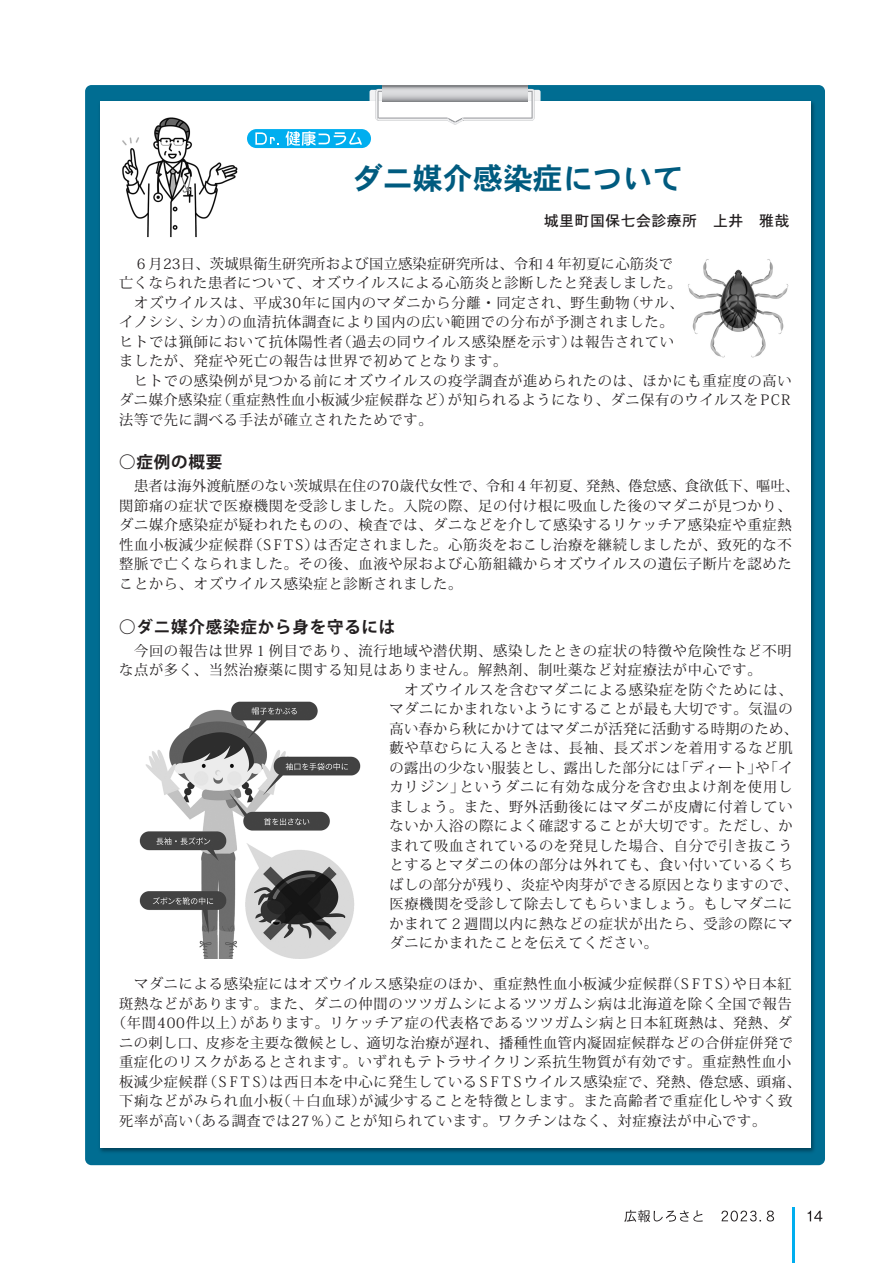
<style>
.page{position:relative;width:893px;height:1263px;background:#fff}
.page>*{position:absolute;margin:0;border:0;box-sizing:border-box;transform-origin:0 0}
.t1{font:30px "DFHS Gothic Std W7";color:#005b7f}
.t2{font:700 16.5px "Koz Go Pro";letter-spacing:.05em;color:#231f20}
.t3{font:15px "DFHS Gothic Std W5";letter-spacing:.025em;color:#231f20}
.t4{font:14.25px/19.5px "Koz Min Pro";letter-spacing:.05em;color:#231f20}
.t5{font:14.25px "Koz Min Pro";letter-spacing:.025em;color:#231f20}
</style>
<div class="page">
<div style="left:85px;top:85px;width:740px;height:1080px;background:#006d92;border-radius:6px"></div>
<div style="left:100px;top:102px;width:710px;height:1046px;background:#fff"></div>
<svg style="left:375px;top:89px;width:160px;height:35px"></svg>
<svg style="left:383px;top:86px;width:144px;height:15px;background:#c1c2c5"></svg>
<hr style="left:792px;top:1208px;width:2px;height:55px;background:#00aeef">
<svg style="left:624px;top:1210px;width:79px;height:12px"></svg>
<svg style="left:721px;top:1210px;width:40px;height:11px"></svg>
<svg style="left:767px;top:1210px;width:7px;height:11px"></svg>
<svg style="left:808px;top:1211px;width:14px;height:10px"></svg>
<img style="left:122px;top:117px;width:116px;height:121px">
<img style="left:688px;top:259px;width:101px;height:99px">
<img style="left:139px;top:701px;width:222px;height:258px">
<div style="left:247px;top:129px;width:124px;height:19px;background:#00aeef;border-radius:9px"></div>
<svg style="left:255px;top:132px;width:24px;height:13px"></svg>
<svg style="left:286px;top:131px;width:76px;height:15px"></svg>
<h1 class="t1" style="left:353px;top:162px;width:331px">ダニ媒介感染症について</h1>
<p class="t3" style="left:544px;top:213px;width:247px">城里町国保七会診療所　上井　雅哉</p>
<p class="t4" style="left:119px;top:253px;width:566px;text-indent:15px">６月23日、茨城県衛生研究所および国立感染症研究所は、令和４年初夏に心筋炎で亡くなられた患者について、オズウイルスによる心筋炎と診断したと発表しました。　オズウイルスは、平成30年に国内のマダニから分離・同定され、野生動物（サル、イノシシ、シカ）の血清抗体調査により国内の広い範囲での分布が予測されました。ヒトでは猟師において抗体陽性者（過去の同ウイルス感染歴を示す）は報告されていましたが、発症や死亡の報告は世界で初めてとなります。</p>
<p class="t4" style="left:119px;top:370px;width:675px;text-align:justify;text-indent:15px">ヒトでの感染例が見つかる前にオズウイルスの疫学調査が進められたのは、ほかにも重症度の高いダニ媒介感染症（重症熱性血小板減少症候群など）が知られるようになり、ダニ保有のウイルスをＰＣＲ法等で先に調べる手法が確立されたためです。</p>
<p class="t2" style="left:119px;top:451px;width:105px">○症例の概要</p>
<p class="t4" style="left:119px;top:476px;width:682px;text-indent:15px">患者は海外渡航歴のない茨城県在住の70歳代女性で、令和４年初夏、発熱、倦怠感、食欲低下、嘔吐、関節痛の症状で医療機関を受診しました。入院の際、足の付け根に吸血した後のマダニが見つかり、ダニ媒介感染症が疑われたものの、検査では、ダニなどを介して感染するリケッチア感染症や重症熱性血小板減少症候群（ＳＦＴＳ）は否定されました。心筋炎をおこし治療を継続しましたが、致死的な不整脈で亡くなられました。その後、血液や尿および心筋組織からオズウイルスの遺伝子断片を認めたことから、オズウイルス感染症と診断されました。</p>
<p class="t2" style="left:119px;top:616px;width:278px">○ダニ媒介感染症から身を守るには</p>
<p class="t4" style="left:134px;top:640px;width:659px">今回の報告は世界１例目であり、流行地域や潜伏期、感染したときの症状の特徴や危険性など不明</p>
<p class="t4" style="left:119px;top:660px;width:644px">な点が多く、当然治療薬に関する知見はありません。解熱剤、制吐薬など対症療法が中心です。</p>
<p class="t4" style="left:404px;top:679px;width:390px">オズウイルスを含むマダニによる感染症を防ぐためには、</p>
<p class="t4" style="left:389px;top:699px;width:405px">マダニにかまれないようにすることが最も大切です。気温の</p>
<p class="t5" style="left:389px;top:719px;width:410px">高い春から秋にかけてはマダニが活発に活動する時期のため、</p>
<p class="t4" style="left:389px;top:738px;width:405px">藪や草むらに入るときは、長袖、長ズボンを着用するなど肌</p>
<p class="t5" style="left:389px;top:758px;width:405px">の露出の少ない服装とし、露出した部分には「ディート」や「イ</p>
<p class="t4" style="left:389px;top:777px;width:405px">カリジン」というダニに有効な成分を含む虫よけ剤を使用し</p>
<p class="t4" style="left:389px;top:796px;width:405px">ましょう。また、野外活動後にはマダニが皮膚に付着してい</p>
<p class="t4" style="left:389px;top:816px;width:405px">ないか入浴の際によく確認することが大切です。ただし、か</p>
<p class="t4" style="left:389px;top:835px;width:405px">まれて吸血されているのを発見した場合、自分で引き抜こう</p>
<p class="t4" style="left:389px;top:855px;width:405px">とするとマダニの体の部分は外れても、食い付いているくち</p>
<p class="t5" style="left:389px;top:874px;width:410px">ばしの部分が残り、炎症や肉芽ができる原因となりますので、</p>
<p class="t4" style="left:389px;top:894px;width:405px">医療機関を受診して除去してもらいましょう。もしマダニに</p>
<p class="t4" style="left:389px;top:913px;width:405px">かまれて２週間以内に熱などの症状が出たら、受診の際にマ</p>
<p class="t4" style="left:389px;top:933px;width:270px">ダニにかまれたことを伝えてください。</p>
<p class="t4" style="left:134px;top:974px;width:659px">マダニによる感染症にはオズウイルス感染症のほか、重症熱性血小板減少症候群（ＳＦＴＳ）や日本紅</p>
<p class="t4" style="left:119px;top:993px;width:674px">斑熱などがあります。また、ダニの仲間のツツガムシによるツツガムシ病は北海道を除く全国で報告</p>
<p class="t4" style="left:112px;top:1013px;width:681px">（年間400件以上）があります。リケッチア症の代表格であるツツガムシ病と日本紅斑熱は、発熱、ダ</p>
<p class="t4" style="left:119px;top:1032px;width:675px">ニの刺し口、皮疹を主要な徴候とし、適切な治療が遅れ、播種性血管内凝固症候群などの合併症併発で</p>
<p class="t4" style="left:119px;top:1052px;width:673px">重症化のリスクがあるとされます。いずれもテトラサイクリン系抗生物質が有効です。重症熱性血小</p>
<p class="t4" style="left:119px;top:1071px;width:683px">板減少症候群（ＳＦＴＳ）は西日本を中心に発生しているＳＦＴＳウイルス感染症で、発熱、倦怠感、頭痛、</p>
<p class="t4" style="left:119px;top:1091px;width:675px">下痢などがみられ血小板（＋白血球）が減少することを特徴とします。また高齢者で重症化しやすく致</p>
<p class="t4" style="left:119px;top:1110px;width:649px">死率が高い（ある調査では27％）ことが知られています。ワクチンはなく、対症療法が中心です。</p>
</div>
